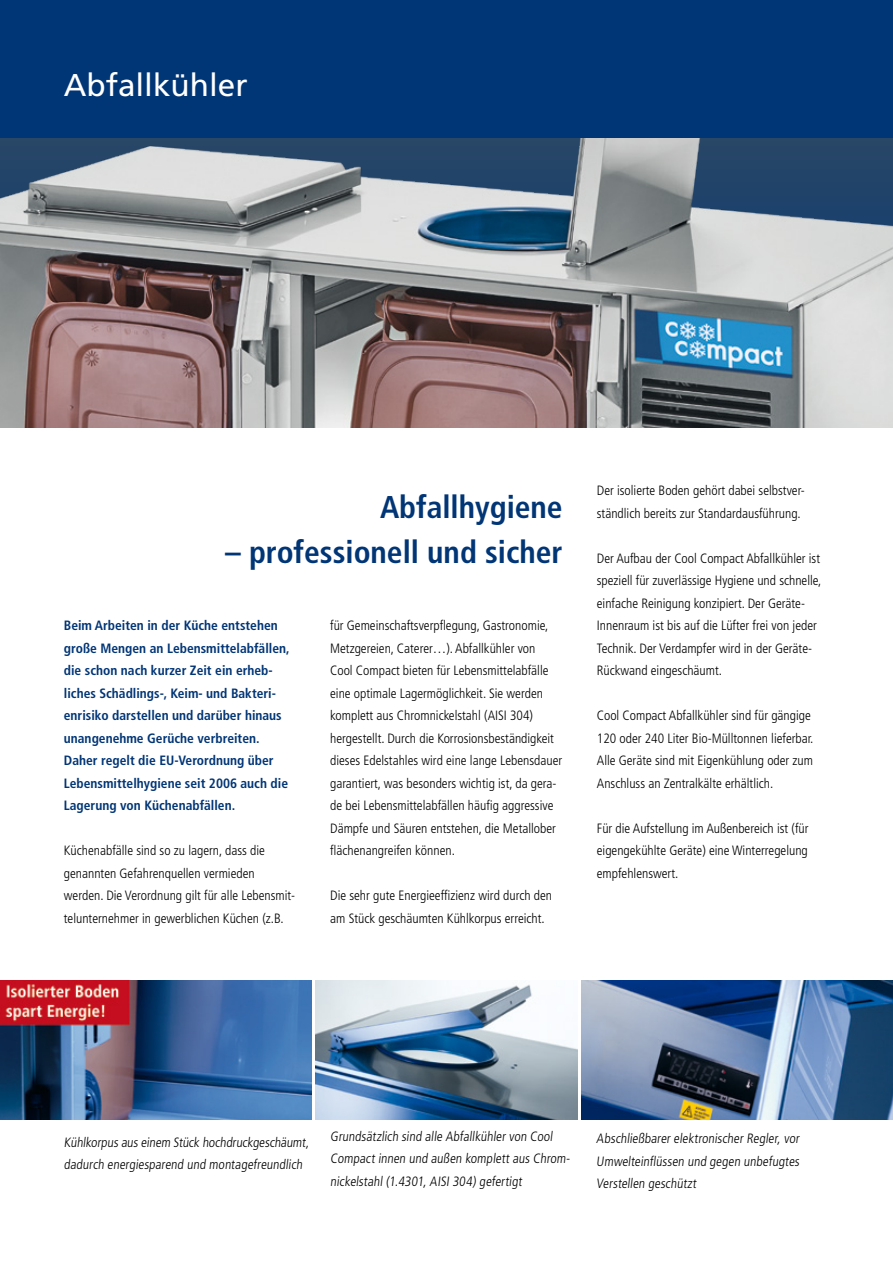
<style>
.page{position:relative;width:893px;height:1263px;background:#fff}
.page>*{position:absolute;margin:0;border:0;box-sizing:border-box;transform-origin:0 0}
.t1{font:700 condensed 31.5px "Frutiger";color:#003576}
.t2{font:31.5px "Frutiger";color:#fff}
.t3{font:300 condensed 13.5px/22.5px "Frutiger";color:#000}
.t4{font:700 condensed 13.5px/22.5px "Frutiger";color:#003576}
</style>
<div class="page">
<img style="left:0;top:138px;width:893px;height:289px">
<div style="left:0;top:0;width:893px;height:138px;background:#003576"></div>
<img style="left:582px;top:980px;width:311px;height:140px">
<img style="left:315px;top:980px;width:263px;height:140px">
<img style="left:0;top:980px;width:311px;height:140px">
<h1 class="t2" style="left:64px;top:67px;width:185px">Abfallkühler</h1>
<h1 class="t1" style="left:380px;top:488px;width:184px">Abfallhygiene</h1>
<h1 class="t1" style="left:225px;top:533px;width:339px">– professionell und sicher</h1>
<p class="t4" style="left:64px;top:614px;width:227px">Beim Arbeiten in der Küche entstehen große Mengen an Lebensmittelabfällen, die schon nach kurzer Zeit ein erheb&shy;liches Schädlings-, Keim- und Bakteri&shy;enrisiko darstellen und darüber hinaus unangenehme Gerüche verbreiten.<br>Daher regelt die EU-Verordnung über Lebensmittelhygiene seit 2006 auch die Lagerung von Küchenabfällen.</p>
<p class="t3" style="left:64px;top:839px;width:233px">Küchenabfälle sind so zu lagern, dass die genannten Gefahrenquellen vermieden werden. Die Verordnung gilt für alle Lebensmit&shy;telunternehmer in gewerblichen Küchen (z.B.</p>
<p class="t3" style="left:330px;top:614px;width:233px">für Gemeinschaftsverpflegung, Gastronomie, Metzgereien, Caterer…). Abfallkühler von<br>Cool Compact bieten für Lebensmittelabfälle eine optimale Lagermöglichkeit. Sie werden komplett aus Chromnickelstahl (AISI 304) hergestellt. Durch die Korrosionsbeständigkeit dieses Edelstahles wird eine lange Lebensdauer garantiert, was besonders wichtig ist, da gera&shy;de bei Lebensmittelabfällen häufig aggressive Dämpfe und Säuren entstehen, die Metallober flächenangreifen können.</p>
<p class="t3" style="left:330px;top:884px;width:223px">Die sehr gute Energieeffizienz wird durch den am Stück geschäumten Kühlkorpus erreicht.</p>
<p class="t3" style="left:597px;top:479px;width:209px">Der isolierte Boden gehört dabei selbstver&shy;ständlich bereits zur Standardausführung.</p>
<p class="t3" style="left:597px;top:547px;width:226px">Der Aufbau der Cool Compact Abfallkühler ist speziell für zuverlässige Hygiene und schnelle, einfache Reinigung konzipiert. Der Geräte-Innenraum ist bis auf die Lüfter frei von jeder Technik. Der Verdampfer wird in der Geräte-Rückwand eingeschäumt.</p>
<p class="t3" style="left:597px;top:704px;width:218px">Cool Compact Abfallkühler sind für gängige 120 oder 240 Liter Bio-Mülltonnen lieferbar.<br>Alle Geräte sind mit Eigenkühlung oder zum Anschluss an Zentralkälte erhältlich.</p>
<p class="t3" style="left:597px;top:817px;width:213px;text-align:justify">Für die Aufstellung im Außenbereich ist (für eigengekühlte Geräte) eine Winterregelung empfehlenswert.</p>
<p class="t3" style="left:64px;top:1131px;width:248px">Kühlkorpus aus einem Stück hochdruckgeschäumt, dadurch energiesparend und montagefreundlich</p>
<p class="t3" style="left:330px;top:1125px;width:243px">Grundsätzlich sind alle Abfallkühler von Cool<br>Compact innen und außen komplett aus Chrom&shy;nickelstahl (1.4301, AISI 304) gefertigt</p>
<p class="t3" style="left:596px;top:1128px;width:206px;text-align:justify">Abschließbarer elektronischer Regler, vor Umwelteinflüssen und gegen unbefugtes Verstellen geschützt</p>
</div>
